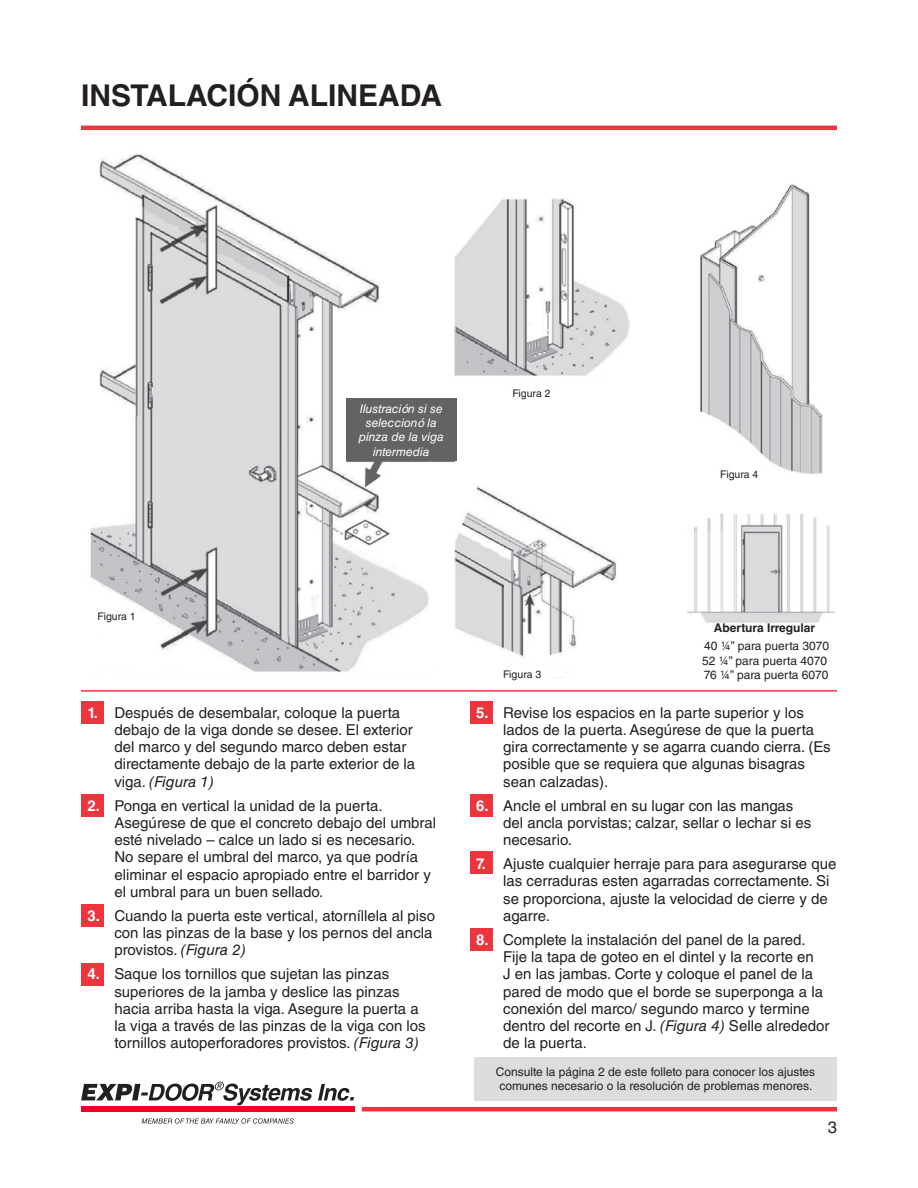
<style>
.page{position:relative;width:918px;height:1188px;background:#fff}
.page>*{position:absolute;margin:0;border:0;box-sizing:border-box;transform-origin:0 0}
.Page_headings{font:700 30px "Helvetica LT Std";color:#231f20}
.t1{font:16.5px "Helvetica LT Std";color:#231f20}
.t2{font:15px/17.2px "Helvetica LT Std";color:#231f20}
.instructions{font:12px/13.5px "Helvetica LT Std";color:#231f20}
.Headings{font:12px "Helvetica LT Std";color:#231f20}
.general_text{font:italic 12px/14.4px "Helvetica LT Std";color:#fff;text-align:center}
.Headings-2{font:700 12px "Helvetica LT Std";color:#231f20}
.t3{font:10.5px "Helvetica LT Std";color:#231f20}
.s1{font-weight:700;color:#fff}
.s2{font-style:italic}
</style>
<div class="page">
<hr style="left:81px;top:126px;width:756px;height:4px;background:#ee343d">
<svg style="left:81px;top:1082px;width:273px;height:23px"></svg>
<div style="left:81px;top:1107px;width:273px;height:5px;background:#ef0027"></div>
<svg style="left:142px;top:1118px;width:152px;height:6px"></svg>
<hr style="left:362px;top:1107px;width:475px;height:4px;background:#ee343d">
<div style="left:81px;top:701px;width:22px;height:23px;background:#ee343d"></div>
<div style="left:471px;top:701px;width:22px;height:23px;background:#ee343d"></div>
<div style="left:81px;top:794px;width:22px;height:22px;background:#ee343d"></div>
<div style="left:471px;top:794px;width:22px;height:22px;background:#ee343d"></div>
<div style="left:81px;top:904px;width:22px;height:22px;background:#ee343d"></div>
<div style="left:471px;top:928px;width:22px;height:22px;background:#ee343d"></div>
<div style="left:471px;top:852px;width:22px;height:22px;background:#ee343d"></div>
<div style="left:81px;top:963px;width:22px;height:22px;background:#ee343d"></div>
<hr style="left:81px;top:690px;width:756px;height:2px;background:#ee343d">
<img style="left:90px;top:154px;width:367px;height:518px">
<img style="left:455px;top:198px;width:174px;height:203px">
<img style="left:455px;top:483px;width:161px;height:189px">
<img style="left:687px;top:514px;width:148px;height:109px">
<img style="left:700px;top:184px;width:123px;height:290px">
<div style="left:474px;top:1057px;width:363px;height:44px;background:#dcdddf"></div>
<div style="left:81px;top:612px;width:71px;height:21px;background:#fff"></div>
<div style="left:503px;top:385px;width:57px;height:16px;background:#fff"></div>
<div style="left:494px;top:666px;width:57px;height:17px;background:#fff"></div>
<div style="left:711px;top:465px;width:57px;height:17px;background:#fff"></div>
<div style="left:346px;top:399px;width:110px;height:62px;background:#636366"></div>
<p class="Page_headings" style="left:81px;top:77px;width:363px">INSTALACIÓN ALINEADA</p>
<p class="general_text" style="left:359px;top:401px;width:87px">Ilustración si se seleccionó la pinza de la viga intermedia</p>
<p class="t3" style="left:512px;top:387px;width:40px">Figura 2</p>
<p class="t3" style="left:720px;top:468px;width:40px">Figura 4</p>
<p class="t3" style="left:98px;top:610px;width:40px">Figura 1</p>
<p class="t2" style="left:114px;top:704px;width:302px;text-indent:-27px"><span class="s1">1.</span> Después de desembalar, coloque la puerta debajo de la viga donde se desee. El exterior del marco y del segundo marco deben estar directamente debajo de la parte exterior de la viga. <span class="s2">(Figura 1)</span></p>
<p class="t2" style="left:114px;top:797px;width:323px;text-indent:-27px"><span class="s1">2.</span> Ponga en vertical la unidad de la puerta.<br>Asegúrese de que el concreto debajo del umbral esté nivelado – calce un lado si es necesario.<br>No separe el umbral del marco, ya que podría eliminar el espacio apropiado entre el barridor y el umbral para un buen sellado.</p>
<p class="t2" style="left:114px;top:907px;width:322px;text-indent:-27px"><span class="s1">3.</span> Cuando la puerta este vertical, atorníllela al piso con las pinzas de la base y los pernos del ancla provistos. <span class="s2">(Figura 2)</span></p>
<p class="t2" style="left:114px;top:965px;width:313px;text-indent:-27px"><span class="s1">4.</span> Saque los tornillos que sujetan las pinzas superiores de la jamba y deslice las pinzas hacia arriba hasta la viga. Asegure la puerta a la viga a través de las pinzas de la viga con los tornillos autoperforadores provistos. <span class="s2">(Figura 3)</span></p>
<p class="t3" style="left:503px;top:669px;width:40px">Figura 3</p>
<p class="Headings-2" style="left:714px;top:621px;width:103px">Abertura Irregular</p>
<p class="Headings" style="left:704px;top:639px;width:127px">40 ¼” para puerta 3070</p>
<p class="Headings" style="left:702px;top:654px;width:127px">52 ¼” para puerta 4070</p>
<p class="Headings" style="left:704px;top:668px;width:126px">76 ¼” para puerta 6070</p>
<p class="t2" style="left:503px;top:704px;width:329px;text-indent:-27px"><span class="s1">5.</span> Revise los espacios en la parte superior y los lados de la puerta. Asegúrese de que la puerta gira correctamente y se agarra cuando cierra. (Es posible que se requiera que algunas bisagras sean calzadas).</p>
<p class="t2" style="left:503px;top:797px;width:310px;text-indent:-27px"><span class="s1">6.</span> Ancle el umbral en su lugar con las mangas del ancla porvistas; calzar, sellar o lechar si es necesario.</p>
<p class="t2" style="left:503px;top:855px;width:335px;text-indent:-27px"><span class="s1">7.</span> Ajuste cualquier herraje para para asegurarse que las cerraduras esten agarradas correctamente. Si se proporciona, ajuste la velocidad de cierre y de agarre.</p>
<p class="t2" style="left:503px;top:931px;width:328px;text-indent:-27px"><span class="s1">8.</span> Complete la instalación del panel de la pared.<br>Fije la tapa de goteo en el dintel y la recorte en<br>J en las jambas. Corte y coloque el panel de la pared de modo que el borde se superponga a la conexión del marco/ segundo marco y termine dentro del recorte en J. <span class="s2">(Figura 4)</span> Selle alrededor de la puerta.</p>
<p class="instructions" style="left:496px;top:1065px;width:321px">Consulte la página 2 de este folleto para conocer los ajustes comunes necesario o la resolución de problemas menores.</p>
<p class="t1" style="left:828px;top:1117px;width:11px">3</p>
</div>
